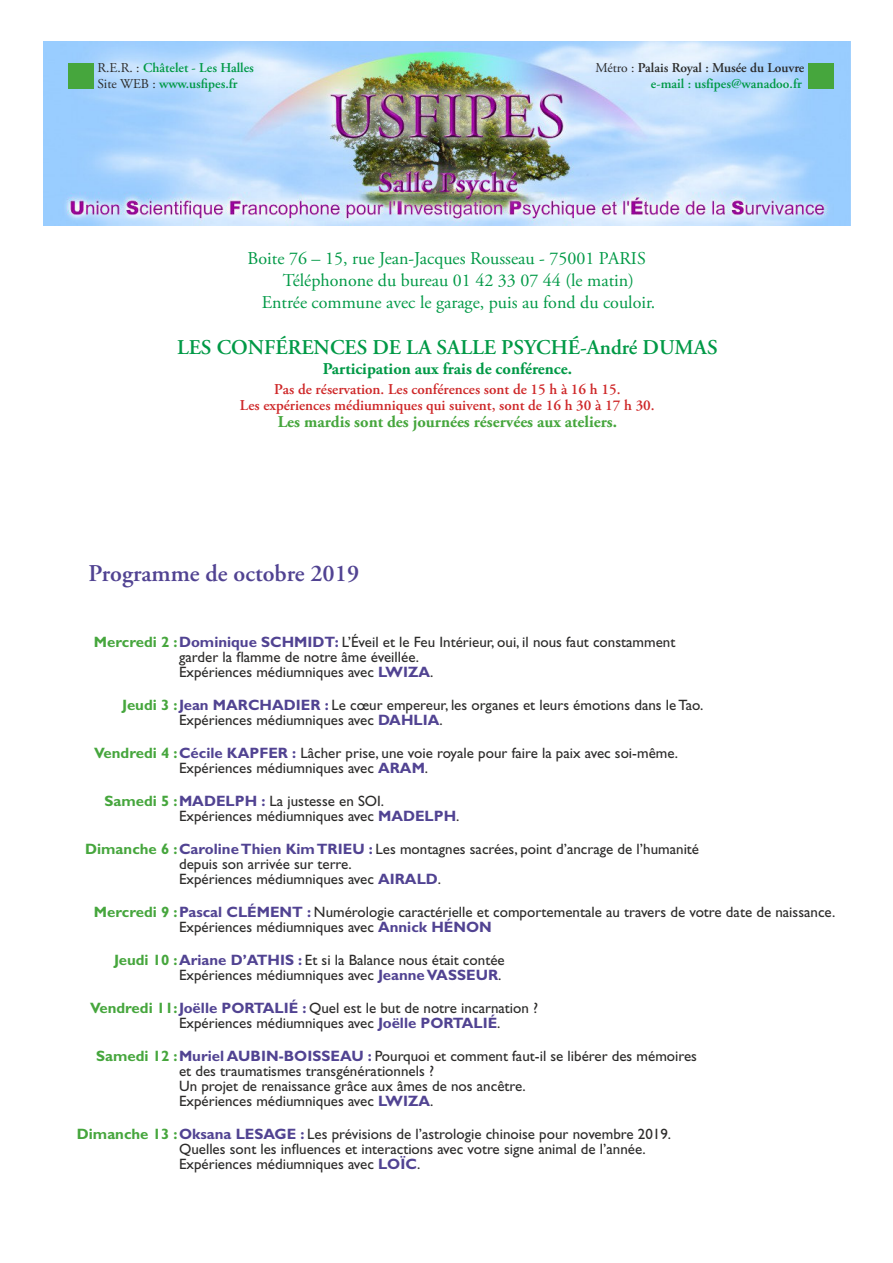
<style>
.page{position:relative;width:893px;height:1263px;background:#fff}
.page>*{position:absolute;margin:0;border:0;box-sizing:border-box;transform-origin:0 0}
.t1{font:600 24px "Adobe Garamond Pro";color:#514392}
.t2{font:600 21px "Adobe Garamond Pro";color:#009946}
.t3{font:18px "Adobe Garamond Pro";color:#009946}
.t4{font:700 16.5px "Adobe Garamond Pro";color:#46a63d}
.t5{font:700 16.5px "Adobe Garamond Pro";color:#009946}
.t6{font:15px/15px "Gill Sans Std";color:#2c2b2a}
.t7{font:600 15px/16.5px "Adobe Garamond Pro";color:#ce2728;text-align:center}
.t8{font:600 13.5px "Adobe Garamond Pro";color:#009946}
.t9{font:600 13.5px "Adobe Garamond Pro";color:#2c2b2a}
.t10{font:600 13.5px "Adobe Garamond";color:#009946}
.s1{font-weight:400;color:#2c2b2a}
.s2{font-weight:400}
.s3{font-weight:700;color:#46a63d}
.s4{font-weight:700;color:#514392}
</style>
<div class="page">
<img style="left:44px;top:42px;width:806px;height:183px">
<div style="left:68px;top:63px;width:26px;height:26px;background:#46a63d"></div>
<div style="left:808px;top:63px;width:25px;height:26px;background:#46a63d"></div>
<p class="t8" style="left:98px;top:62px;width:158px"><span class="s1">R.E.R. :</span> Châtelet - Les Halles</p>
<p class="t9" style="left:595px;top:62px;width:211px"><span class="s2">Métro :</span> Palais Royal : Musée du Louvre</p>
<p class="t8" style="left:98px;top:79px;width:142px"><span class="s1">Site WEB :</span> www.usfipes.fr</p>
<p class="t10" style="left:651px;top:77px;width:152px">e-mail : usfipes@wanadoo.fr</p>
<p class="t3" style="left:248px;top:251px;width:400px">Boite 76 – 15, rue Jean-Jacques Rousseau - 75001 PARIS</p>
<p class="t3" style="left:283px;top:273px;width:353px">Téléphonone du bureau 01 42 33 07 44 (le matin)</p>
<p class="t3" style="left:262px;top:294px;width:395px">Entrée commune avec le garage, puis au fond du couloir.</p>
<h2 class="t2" style="left:177px;top:339px;width:542px">LES CONFÉRENCES DE LA SALLE PSYCHÉ-André DUMAS</h2>
<p class="t5" style="left:323px;top:362px;width:251px">Participation aux frais de conférence.</p>
<p class="t7" style="left:240px;top:382px;width:416px">Pas de réservation. Les conférences sont de 15 h à 16 h 15.<br>Les expériences médiumniques qui suivent, sont de 16 h 30 à 17 h 30.</p>
<p class="t4" style="left:278px;top:415px;width:341px">Les mardis sont des journées réservées aux ateliers.</p>
<h1 class="t1" style="left:89px;top:563px;width:272px">Programme de octobre 2019</h1>
<p class="t6" style="left:179px;top:636px;width:498px;text-indent:-85px"><span class="s3">Mercredi 2 :</span><span class="s4">Dominique SCHMIDT:</span> L’Éveil et le Feu Intérieur, oui, il nous faut constamment garder la flamme de notre âme éveillée.<br>Expériences médiumniques avec <span class="s4">LWIZA</span>.</p>
<p class="t6" style="left:179px;top:699px;width:526px;text-indent:-57px"><span class="s3">Jeudi 3 :</span><span class="s4">Jean MARCHADIER :</span> Le cœur empereur, les organes et leurs émotions dans le Tao.<br>Expériences médiumniques avec <span class="s4">DAHLIA</span>.</p>
<p class="t6" style="left:179px;top:747px;width:501px;text-indent:-85px"><span class="s3">Vendredi 4 :</span><span class="s4">Cécile KAPFER :</span> Lâcher prise, une voie royale pour faire la paix avec soi-même.<br>Expériences médiumniques avec <span class="s4">ARAM</span>.</p>
<p class="t6" style="left:179px;top:795px;width:282px;text-indent:-75px"><span class="s3">Samedi 5 :</span><span class="s4">MADELPH :</span> La justesse en SOI.<br>Expériences médiumniques avec <span class="s4">MADELPH</span>.</p>
<p class="t6" style="left:179px;top:843px;width:522px;text-indent:-94px"><span class="s3">Dimanche 6 :</span><span class="s4">Caroline Thien Kim TRIEU :</span> Les montagnes sacrées, point d’ancrage de l’humanité depuis son arrivée sur terre.<br>Expériences médiumniques avec <span class="s4">AIRALD</span>.</p>
<p class="t6" style="left:179px;top:906px;width:658px;text-indent:-85px"><span class="s3">Mercredi 9 :</span><span class="s4">Pascal CLÉMENT :</span> Numérologie caractérielle et comportementale au travers de votre date de naissance.<br>Expériences médiumniques avec <span class="s4">Annick HÉNON</span></p>
<p class="t6" style="left:114px;top:954px;width:392px;text-align:right"><span class="s3">Jeudi 10 :</span><span class="s4">Ariane D’ATHIS :</span> Et si la Balance nous était contée<br>Expériences médiumniques avec <span class="s4">Jeanne VASSEUR</span>.</p>
<p class="t6" style="left:179px;top:1002px;width:361px;text-indent:-89px"><span class="s3">Vendredi 11:</span><span class="s4">Joëlle PORTALIÉ :</span> Quel est le but de notre incarnation ?<br>Expériences médiumniques avec <span class="s4">Joëlle PORTALIÉ</span>.</p>
<p class="t6" style="left:179px;top:1050px;width:519px;text-indent:-83px"><span class="s3">Samedi 12 :</span><span class="s4">Muriel AUBIN-BOISSEAU :</span> Pourquoi et comment faut-il se libérer des mémoires et des traumatismes transgénérationnels ?<br>Un projet de renaissance grâce aux âmes de nos ancêtre.<br>Expériences médiumniques avec <span class="s4">LWIZA</span>.</p>
<p class="t6" style="left:179px;top:1128px;width:494px;text-indent:-102px"><span class="s3">Dimanche 13 :</span><span class="s4">Oksana LESAGE :</span> Les prévisions de l’astrologie chinoise pour novembre 2019.<br>Quelles sont les influences et interactions avec votre signe animal de l’année.<br>Expériences médiumniques avec <span class="s4">LOÏC</span>.</p>
</div>
